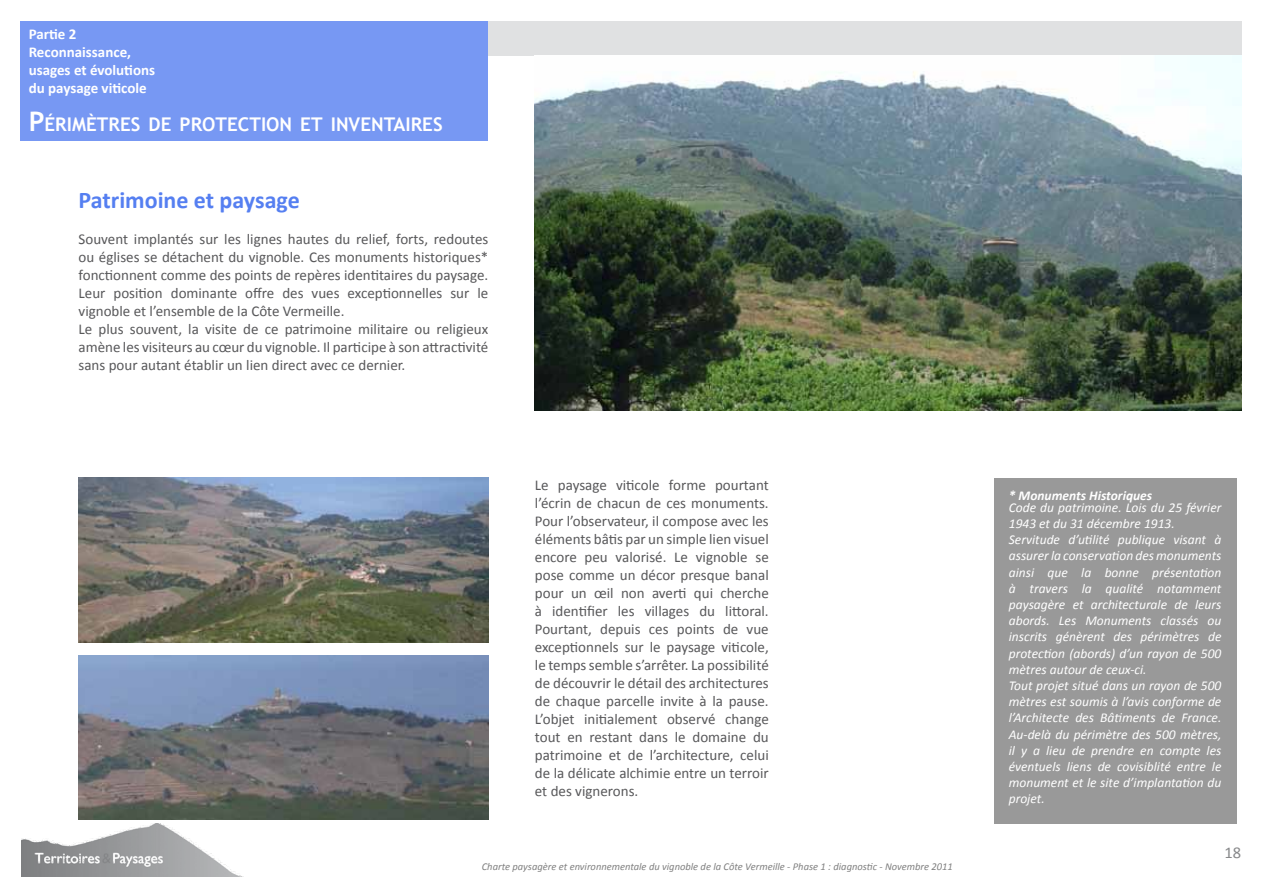
<style>
.page{position:relative;width:1263px;height:893px;background:#fff}
.page>*{position:absolute;margin:0;border:0;box-sizing:border-box;transform-origin:0 0}
.t1{font:700 24px "Calibri";color:#557ff1}
.t2{font:700 18.9px "Trebuchet MS";color:#fff}
.t3{font:16.5px "Calibri";color:#87888a}
.t4{font:15px/18px "Calibri";color:#58585a}
.t5{font:700 15px/18px "Calibri";letter-spacing:-.01em;color:#fff}
.t6{font:italic 13.5px/16.2px "Calibri";color:#fff}
.t7{font:italic 700 13.5px "Calibri";color:#fff}
.t8{font:italic 10.5px "Calibri";color:#808080}
.s1{font-size:27px}
</style>
<div class="page">
<img style="left:21px;top:824px;width:222px;height:53px">
<div style="left:488px;top:21px;width:754px;height:35px;background:#e0e1e2"></div>
<div style="left:21px;top:21px;width:467px;height:120px;background:#7798f3"></div>
<div style="left:994px;top:479px;width:242px;height:345px;background:#999"></div>
<img style="left:535px;top:56px;width:707px;height:354px">
<img style="left:79px;top:477px;width:409px;height:165px">
<img style="left:79px;top:656px;width:409px;height:163px">
<p class="t5" style="left:29px;top:25px;width:128px">Partie 2<br>Reconnaissance, usages et évolutions du paysage viticole</p>
<p class="t2" style="left:29px;top:113px;width:415px"><span class="s1">P</span>ÉRIMÈTRES DE PROTECTION ET INVENTAIRES</p>
<h1 class="t1" style="left:79px;top:185px;width:223px">Patrimoine et paysage</h1>
<p class="t4" style="left:79px;top:230px;width:411px">Souvent implantés sur les lignes hautes du relief, forts, redoutes ou églises se détachent du vignoble. Ces monuments historiques* fonctionnent comme des points de repères identitaires du paysage.<br>Leur position dominante offre des vues exceptionnelles sur le vignoble et l’ensemble de la Côte Vermeille.<br>Le plus souvent, la visite de ce patrimoine militaire ou religieux amène les visiteurs au cœur du vignoble. Il participe à son attractivité sans pour autant établir un lien direct avec ce dernier.</p>
<p class="t4" style="left:535px;top:476px;width:235px;text-align:justify">Le paysage viticole forme pourtant l’écrin de chacun de ces monuments.<br>Pour l’observateur, il compose avec les éléments bâtis par un simple lien visuel encore peu valorisé. Le vignoble se pose comme un décor presque banal pour un œil non averti qui cherche à identifier les villages du littoral.<br>Pourtant, depuis ces points de vue exceptionnels sur le paysage viticole, le temps semble s’arrêter. La possibilité de découvrir le détail des architectures de chaque parcelle invite à la pause.<br>L’objet initialement observé change tout en restant dans le domaine du patrimoine et de l’architecture, celui de la délicate alchimie entre un terroir et des vignerons.</p>
<p class="t8" style="left:482px;top:859px;width:472px">Charte paysagère et environnementale du vignoble de la Côte Vermeille - Phase 1 : diagnostic - Novembre 2011</p>
<p class="t7" style="left:1009px;top:487px;width:145px">* Monuments Historiques</p>
<p class="t6" style="left:1009px;top:499px;width:214px">Code du patrimoine. Lois du 25 février 1943 et du 31 décembre 1913.<br>Servitude d’utilité publique visant à assurer la conservation des monuments ainsi que la bonne présentation à travers la qualité notamment paysagère et architecturale de leurs abords. Les Monuments classés ou inscrits génèrent des périmètres de protection (abords) d’un rayon de 500 mètres autour de ceux-ci.<br>Tout projet situé dans un rayon de 500 mètres est soumis à l’avis conforme de l’Architecte des Bâtiments de France.<br>Au-delà du périmètre des 500 mètres, il y a lieu de prendre en compte les éventuels liens de covisiblité entre le monument et le site d’implantation du projet.</p>
<p class="t3" style="left:1224px;top:842px;width:18px">18</p>
</div>
